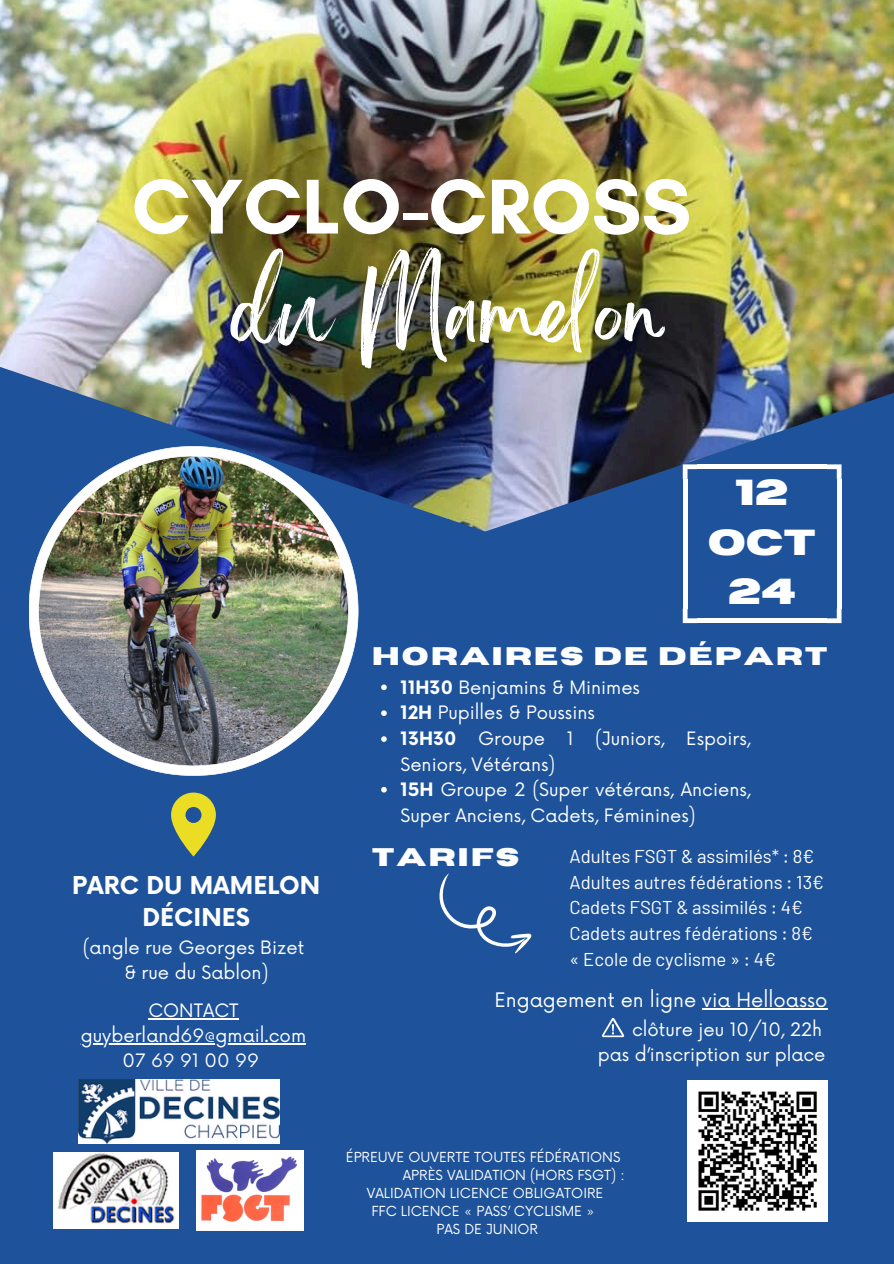
<style>
.page{position:relative;width:894px;height:1264px;background:#fff}
.page>*{position:absolute;margin:0;border:0;box-sizing:border-box;transform-origin:0 0}
.t1{font:700 79.05px "Glacial Indifference";color:#fff}
.t2{font:77.4px "Brightwall";color:#fff}
.t3{font:700 36px/49.5px "Horizon";color:#fff;text-align:center}
.t4{font:700 25.35px "Horizon";letter-spacing:.075em;color:#fefefe}
.t5{font:700 24px/32.7px "Now";color:#fff;text-align:center}
.t6{font:19.5px "Now";color:#fff}
.t7{font:18.45px/25.8px "Barlow";color:#fff}
.t8{font:18px/24.8px "Now";color:#fff;text-align:center}
.t9{font:13.5px "Now";color:#fff}
.s1{font-weight:700}
</style>
<div class="page">
<div style="left:0;top:0;width:893px;height:1263px;background:#1e539b"></div>
<img style="left:0;top:0;width:893px;height:531px">
<img style="left:28px;top:446px;width:330px;height:330px">
<svg style="left:171px;top:792px;width:45px;height:64px"></svg>
<img style="left:196px;top:1150px;width:107px;height:80px">
<img style="left:54px;top:1152px;width:125px;height:76px">
<svg style="left:602px;top:1018px;width:22px;height:19px"></svg>
<img style="left:79px;top:1079px;width:200px;height:64px">
<div style="left:836px;top:479px;width:5px;height:129px;background:#fff"></div>
<div style="left:682px;top:479px;width:5px;height:129px;background:#fff"></div>
<div style="left:697px;top:464px;width:129px;height:5px;background:#fff"></div>
<div style="left:697px;top:618px;width:129px;height:5px;background:#fff"></div>
<svg style="left:826px;top:464px;width:15px;height:15px"></svg>
<svg style="left:682px;top:464px;width:15px;height:15px"></svg>
<svg style="left:826px;top:608px;width:15px;height:15px"></svg>
<svg style="left:682px;top:608px;width:15px;height:15px"></svg>
<img style="left:687px;top:1080px;width:140px;height:141px">
<svg style="left:439px;top:873px;width:92px;height:80px"></svg>
<hr style="left:702px;top:1008px;width:125px;height:1px;background:#fff">
<svg style="left:381px;top:684px;width:5px;height:6px"></svg>
<svg style="left:381px;top:710px;width:5px;height:6px"></svg>
<svg style="left:381px;top:736px;width:5px;height:6px"></svg>
<svg style="left:381px;top:787px;width:5px;height:5px"></svg>
<hr style="left:148px;top:1018px;width:90px;height:1px;background:#fff">
<hr style="left:81px;top:1043px;width:225px;height:1px;background:#fff">
<p class="t1" style="left:132px;top:158px;width:561px">CYCLO-CROSS</p>
<h4 class="t2" style="left:230px;top:284px;width:434px">du Mamelon</h4>
<p class="t3" style="left:707px;top:469px;width:110px">12<br>OCT<br>24</p>
<p class="t4" style="left:372px;top:643px;width:457px">HORAIRES DE DÉPART</p>
<p class="t5" style="left:72px;top:870px;width:249px">PARC DU MAMELON<br>DÉCINES</p>
<p class="t8" style="left:83px;top:936px;width:223px">(angle rue Georges Bizet &amp; rue du Sablon)</p>
<p class="t8" style="left:148px;top:999px;width:92px">CONTACT</p>
<h5 class="t8" style="left:81px;top:1023px;width:227px">guyberland69@gmail.com<br>07 69 91 00 99</h5>
<p class="t8" style="left:400px;top:675px;width:241px"><span class="s1">11H30</span> Benjamins &amp; Minimes</p>
<h4 class="t8" style="left:400px;top:701px;width:196px"><span class="s1">12H</span> Pupilles &amp; Poussins</h4>
<h5 class="t8" style="left:400px;top:726px;width:351px;line-height:25.8px;text-align:left"><span class="s1">13H30</span> Groupe 1 (Juniors, Espoirs,<br>Seniors, Vétérans)</h5>
<h5 class="t8" style="left:400px;top:777px;width:351px;line-height:25.8px;text-align:left"><span class="s1">15H</span> Groupe 2 (Super vétérans, Anciens,<br>Super Anciens, Cadets, Féminines)</h5>
<p class="t4" style="left:371px;top:844px;width:149px">TARIFS</p>
<h5 class="t7" style="left:569px;top:842px;width:256px">Adultes FSGT &amp; assimilés* : 8€<br>Adultes autres fédérations : 13€<br>Cadets FSGT &amp; assimilés : 4€<br>Cadets autres fédérations : 8€ « Ecole de cyclisme » : 4€</h5>
<p class="t6" style="left:494px;top:989px;width:334px">Engagement en ligne via Helloasso</p>
<p class="t8" style="left:597px;top:1018px;width:229px;text-align:right">clôture jeu 10/10, 22h<br>pas d’inscription sur place</p>
<h5 class="t9" style="left:346px;top:1149px;width:276px">ÉPREUVE OUVERTE TOUTES FÉDÉRATIONS</h5>
<p class="t9" style="left:402px;top:1167px;width:223px">APRÈS VALIDATION (HORS FSGT) :</p>
<p class="t9" style="left:367px;top:1185px;width:238px">VALIDATION LICENCE OBLIGATOIRE</p>
<p class="t9" style="left:371px;top:1203px;width:225px">FFC LICENCE « PASS’ CYCLISME »</p>
<p class="t9" style="left:436px;top:1221px;width:103px">PAS DE JUNIOR</p>
</div>
